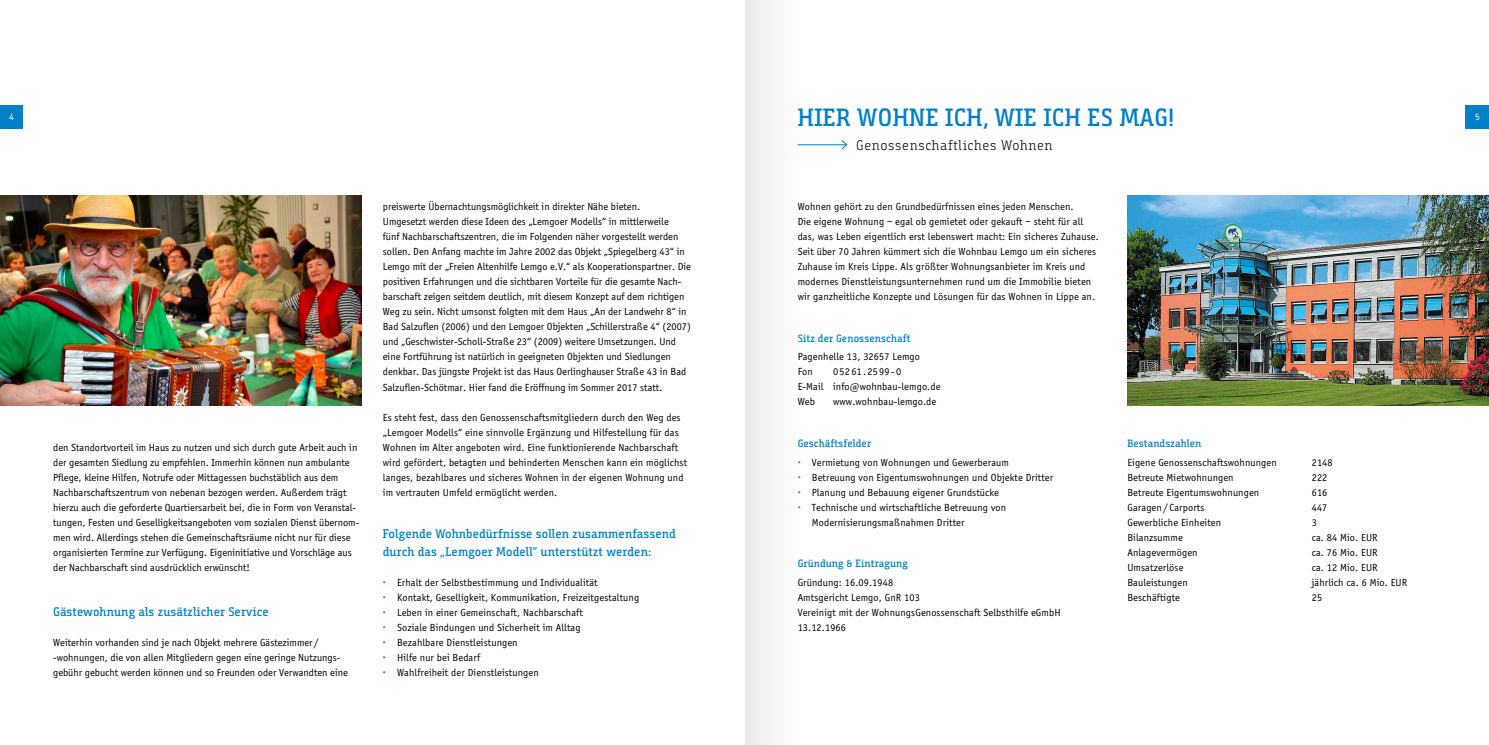
<style>
.page{position:relative;width:1489px;height:745px;background:#fff}
.page>*{position:absolute;margin:0;border:0;box-sizing:border-box;transform-origin:0 0}
.t1{font:600 25px "Bunday Slab Pro";letter-spacing:.02em;color:#0080c9}
.t2{font:300 13.75px "Bunday Slab Pro";letter-spacing:.05em;color:#000}
.t3{font:600 12.5px/17.5px "Bunday Slab Pro";letter-spacing:.01em;color:#0080c9}
.t4{font:10.62px/15px "Officina Sans OT";letter-spacing:.01em;color:#000}
.t5{font:600 10.62px "Bunday Slab Pro";letter-spacing:.01em;color:#0080c9}
.t6{font:10px "Officina Sans OT";color:#fff}
.s1{font-family:"Bunday Slab Pro";font-weight:600;color:#0080c9}
</style>
<div class="page">
<img style="left:1127px;top:195px;width:361px;height:210px">
<hr style="left:797px;top:144px;width:49px;height:1px;background:#0080c9">
<svg style="left:840px;top:140px;width:8px;height:10px"></svg>
<img style="left:0;top:195px;width:361px;height:210px">
<div style="left:0;top:105px;width:23px;height:23px;background:#0080c9"></div>
<div style="left:1465px;top:105px;width:23px;height:23px;background:#0080c9"></div>
<div style="left:745px;top:0;width:55px;height:744px;background:#f5f5f5"></div>
<h1 class="t1" style="left:797px;top:102px;width:378px">Hier wohne ich, wie ich es mag!</h1>
<p class="t2" style="left:856px;top:137px;width:198px">Genossenschaftliches Wohnen</p>
<p class="t6" style="left:9px;top:110px;width:6px">4</p>
<p class="t6" style="left:1474px;top:110px;width:6px">5</p>
<p class="t4" style="left:53px;top:439px;width:308px">den Standortvorteil im Haus zu nutzen und sich durch gute Arbeit auch in der gesamten Siedlung zu empfehlen. Immerhin können nun ambulante Pflege, kleine Hilfen, Notrufe oder Mittagessen buchstäblich aus dem Nachbarschaftszentrum von nebenan bezogen werden. Außerdem trägt hierzu auch die geforderte Quartiersarbeit bei, die in Form von Veranstal&shy;tungen, Festen und Geselligkeitsangeboten vom sozialen Dienst übernom&shy;men wird. Allerdings stehen die Gemeinschaftsräume nicht nur für diese organisierten Termine zur Verfügung. Eigeninitiative und Vorschläge aus der Nachbarschaft sind ausdrücklich erwünscht!</p>
<p class="t3" style="left:53px;top:602px;width:217px">Gästewohnung als zusätzlicher Service</p>
<p class="t4" style="left:53px;top:634px;width:296px">Weiterhin vorhanden sind je nach Objekt mehrere Gästezimmer / -wohnungen, die von allen Mitgliedern gegen eine geringe Nutzungs&shy;gebühr gebucht werden können und so Freunden oder Verwandten eine</p>
<p class="t4" style="left:383px;top:199px;width:309px">preiswerte Übernachtungsmöglichkeit in direkter Nähe bieten.<br>Umgesetzt werden diese Ideen des „Lemgoer Modells“ in mittlerweile<br>fünf Nachbarschaftszentren, die im Folgenden näher vorgestellt werden sollen. Den Anfang machte im Jahre 2002 das Objekt „Spiegelberg 43“ in Lemgo mit der „Freien Altenhilfe Lemgo e.V.“ als Kooperationspartner. Die positiven Erfahrungen und die sichtbaren Vorteile für die gesamte Nach&shy;barschaft zeigen seitdem deutlich, mit diesem Konzept auf dem richtigen Weg zu sein. Nicht umsonst folgten mit dem Haus „An der Landwehr 8“ in Bad Salzuflen (2006) und den Lemgoer Objekten „Schillerstraße 4“ (2007) und „Geschwister-Scholl-Straße 23“ (2009) weitere Umsetzungen. Und eine Fortführung ist natürlich in geeigneten Objekten und Siedlungen denkbar. Das jüngste Projekt ist das Haus Oerlinghauser Straße 43 in Bad Salzuflen-Schötmar. Hier fand die Eröffnung im Sommer 2017 statt.</p>
<p class="t4" style="left:383px;top:409px;width:306px">Es steht fest, dass den Genossenschaftsmitgliedern durch den Weg des „Lemgoer Modells“ eine sinnvolle Ergänzung und Hilfestellung für das Wohnen im Alter angeboten wird. Eine funktionierende Nachbarschaft wird gefördert, betagten und behinderten Menschen kann ein möglichst langes, bezahlbares und sicheres Wohnen in der eigenen Wohnung und im vertrauten Umfeld ermöglicht werden.</p>
<p class="t3" style="left:383px;top:524px;width:294px">Folgende Wohnbedürfnisse sollen zusammenfassend durch das „Lemgoer Modell“ unterstützt werden:</p>
<p class="t4" style="left:383px;top:574px;width:216px"><span class="s1">•</span> Erhalt der Selbstbestimmung und Individualität</p>
<p class="t4" style="left:383px;top:589px;width:258px"><span class="s1">•</span> Kontakt, Geselligkeit, Kommunikation, Freizeitgestaltung</p>
<p class="t4" style="left:383px;top:604px;width:201px"><span class="s1">•</span> Leben in einer Gemeinschaft, Nachbarschaft</p>
<p class="t4" style="left:383px;top:619px;width:199px"><span class="s1">•</span> Soziale Bindungen und Sicherheit im Alltag</p>
<p class="t4" style="left:383px;top:634px;width:136px"><span class="s1">•</span> Bezahlbare Dienstleistungen</p>
<p class="t4" style="left:383px;top:649px;width:99px"><span class="s1">•</span> Hilfe nur bei Bedarf</p>
<p class="t4" style="left:383px;top:664px;width:157px"><span class="s1">•</span> Wahlfreiheit der Dienstleistungen</p>
<p class="t4" style="left:797px;top:199px;width:302px">Wohnen gehört zu den Grundbedürfnissen eines jeden Menschen.<br>Die eigene Wohnung – egal ob gemietet oder gekauft – steht für all das, was Leben eigentlich erst lebenswert macht: Ein sicheres Zuhause.<br>Seit über 70 Jahren kümmert sich die Wohnbau Lemgo um ein sicheres Zuhause im Kreis Lippe. Als größter Wohnungsanbieter im Kreis und modernes Dienstleistungsunternehmen rund um die Immobilie bieten wir ganzheitliche Konzepte und Lösungen für das Wohnen in Lippe an.</p>
<p class="t5" style="left:797px;top:331px;width:114px">Sitz der Genossenschaft</p>
<p class="t4" style="left:797px;top:349px;width:124px">Pagenhelle 13, 32657 Lemgo<br>Fon</p>
<p class="t4" style="left:797px;top:364px;width:144px;text-indent:35px">05261.2599-0<br>E-Mail info@wohnbau-lemgo.de<br>Web</p>
<p class="t4" style="left:833px;top:394px;width:105px">www.wohnbau-lemgo.de</p>
<p class="t5" style="left:797px;top:436px;width:75px">Geschäftsfelder</p>
<p class="t4" style="left:797px;top:454px;width:213px"><span class="s1">•</span> Vermietung von Wohnungen und Gewerberaum</p>
<p class="t4" style="left:797px;top:469px;width:257px"><span class="s1">•</span> Betreuung von Eigentumswohnungen und Objekte Dritter</p>
<p class="t4" style="left:797px;top:484px;width:203px"><span class="s1">•</span> Planung und Bebauung eigener Grundstücke</p>
<p class="t4" style="left:811px;top:499px;width:196px;text-indent:-14px"><span class="s1">•</span> Technische und wirtschaftliche Betreuung von<br>Modernisierungsmaßnahmen Dritter</p>
<p class="t5" style="left:797px;top:556px;width:112px">Gründung &amp; Eintragung</p>
<p class="t4" style="left:797px;top:574px;width:264px">Gründung: 16.09.1948<br>Amtsgericht Lemgo, GnR 103<br>Vereinigt mit der WohnungsGenossenschaft Selbsthilfe eGmbH<br>13.12.1966</p>
<p class="t5" style="left:1127px;top:436px;width:76px">Bestandszahlen</p>
<p class="t4" style="left:1127px;top:454px;width:151px">Eigene Genossenschaftswohnungen</p>
<p class="t4" style="left:1311px;top:454px;width:22px">2148</p>
<p class="t4" style="left:1127px;top:469px;width:108px">Betreute Mietwohnungen</p>
<p class="t4" style="left:1311px;top:469px;width:17px">222</p>
<p class="t4" style="left:1127px;top:484px;width:133px">Betreute Eigentumswohnungen</p>
<p class="t4" style="left:1311px;top:484px;width:17px">616</p>
<p class="t4" style="left:1127px;top:499px;width:79px">Garagen / Carports</p>
<p class="t4" style="left:1311px;top:499px;width:17px">447</p>
<p class="t4" style="left:1127px;top:514px;width:95px">Gewerbliche Einheiten</p>
<p class="t4" style="left:1311px;top:514px;width:7px">3</p>
<p class="t4" style="left:1127px;top:529px;width:57px">Bilanzsumme</p>
<p class="t4" style="left:1311px;top:529px;width:67px">ca. 84 Mio. EUR</p>
<p class="t4" style="left:1127px;top:544px;width:72px">Anlagevermögen</p>
<p class="t4" style="left:1311px;top:544px;width:67px">ca. 76 Mio. EUR</p>
<p class="t4" style="left:1127px;top:559px;width:58px">Umsatzerlöse</p>
<p class="t4" style="left:1311px;top:559px;width:67px">ca. 12 Mio. EUR</p>
<p class="t4" style="left:1127px;top:574px;width:62px">Bauleistungen</p>
<p class="t4" style="left:1311px;top:574px;width:97px">jährlich ca. 6 Mio. EUR</p>
<p class="t4" style="left:1127px;top:589px;width:54px">Beschäftigte</p>
<p class="t4" style="left:1311px;top:589px;width:12px">25</p>
</div>
